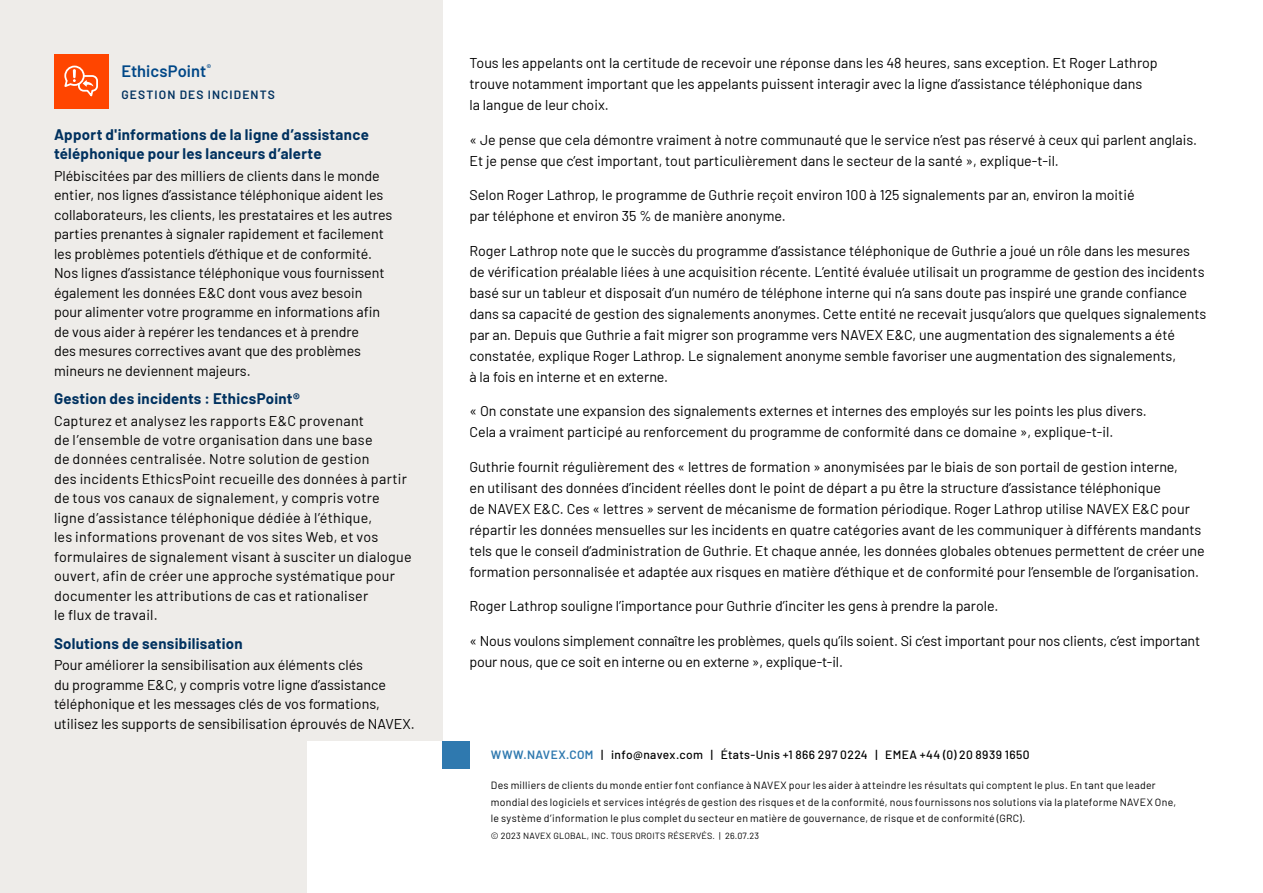
<style>
.page{position:relative;width:1263px;height:893px;background:#fff}
.page>*{position:absolute;margin:0;border:0;box-sizing:border-box;transform-origin:0 0}
.t1{font:600 16.5px "Barlow";letter-spacing:.005em;color:#004787}
.t2{font:700 15px/19.5px "Barlow";letter-spacing:.02em;color:#00315f}
.t3{font:14.25px/21px "Barlow";color:#000}
.t4{font:14.25px/19.5px "Barlow";letter-spacing:.02em;color:#000}
.t5{font:500 12px "Barlow";letter-spacing:.03em;color:#000}
.t6{font:600 12px "Barlow";letter-spacing:.095em;color:#00315f}
.t7{font:10.5px/16.5px "Barlow";letter-spacing:.025em;color:#000}
.t8{font:9px "Barlow";letter-spacing:.025em;color:#000}
.s1{font-weight:600;color:#2f79af}
</style>
<div class="page">
<div style="left:0;top:0;width:442px;height:893px;background:#eeece9"></div>
<div style="left:307px;top:741px;width:162px;height:152px;background:#fff"></div>
<div style="left:442px;top:741px;width:27px;height:27px;background:#2f79af"></div>
<div style="left:54px;top:54px;width:54px;height:54px;background:#ff4500"></div>
<svg style="left:64px;top:65px;width:34px;height:32px"></svg>
<p class="t1" style="left:122px;top:59px;width:91px">EthicsPoint<sup>®</sup></p>
<p class="t6" style="left:122px;top:86px;width:155px">GESTION DES INCIDENTS</p>
<p class="t2" style="left:54px;top:123px;width:316px">Apport d'informations de la ligne d’assistance téléphonique pour les lanceurs d’alerte</p>
<p class="t3" style="left:54px;top:165px;width:340px;line-height:19.5px">Plébiscitées par des milliers de clients dans le monde entier, nos lignes d’assistance téléphonique aident les collaborateurs, les clients, les prestataires et les autres parties prenantes à signaler rapidement et facilement les problèmes potentiels d’éthique et de conformité.<br>Nos lignes d’assistance téléphonique vous fournissent également les données E&amp;C dont vous avez besoin pour alimenter votre programme en informations afin de vous aider à repérer les tendances et à prendre<br>des mesures correctives avant que des problèmes mineurs ne deviennent majeurs.</p>
<p class="t2" style="left:54px;top:387px;width:247px">Gestion des incidents : EthicsPoint®</p>
<p class="t4" style="left:54px;top:409px;width:359px">Capturez et analysez les rapports E&amp;C provenant<br>de l’ensemble de votre organisation dans une base<br>de données centralisée. Notre solution de gestion<br>des incidents EthicsPoint recueille des données à partir de tous vos canaux de signalement, y compris votre ligne d’assistance téléphonique dédiée à l’éthique,<br>les informations provenant de vos sites Web, et vos formulaires de signalement visant à susciter un dialogue ouvert, afin de créer une approche systématique pour documenter les attributions de cas et rationaliser<br>le flux de travail.</p>
<p class="t2" style="left:54px;top:632px;width:190px">Solutions de sensibilisation</p>
<p class="t3" style="left:54px;top:654px;width:362px;line-height:19.5px">Pour améliorer la sensibilisation aux éléments clés<br>du programme E&amp;C, y compris votre ligne d’assistance téléphonique et les messages clés de vos formations, utilisez les supports de sensibilisation éprouvés de NAVEX.</p>
<p class="t3" style="left:469px;top:52px;width:690px">Tous les appelants ont la certitude de recevoir une réponse dans les 48 heures, sans exception. Et Roger Lathrop trouve notamment important que les appelants puissent interagir avec la ligne d’assistance téléphonique dans<br>la langue de leur choix.</p>
<p class="t3" style="left:469px;top:128px;width:729px">« Je pense que cela démontre vraiment à notre communauté que le service n’est pas réservé à ceux qui parlent anglais.<br>Et je pense que c’est important, tout particulièrement dans le secteur de la santé », explique-t-il.</p>
<p class="t3" style="left:469px;top:184px;width:667px">Selon Roger Lathrop, le programme de Guthrie reçoit environ 100 à 125 signalements par an, environ la moitié par téléphone et environ 35 % de manière anonyme.</p>
<p class="t3" style="left:469px;top:239px;width:738px">Roger Lathrop note que le succès du programme d’assistance téléphonique de Guthrie a joué un rôle dans les mesures de vérification préalable liées à une acquisition récente. L’entité évaluée utilisait un programme de gestion des incidents basé sur un tableur et disposait d’un numéro de téléphone interne qui n’a sans doute pas inspiré une grande confiance dans sa capacité de gestion des signalements anonymes. Cette entité ne recevait jusqu’alors que quelques signalements par an. Depuis que Guthrie a fait migrer son programme vers NAVEX E&amp;C, une augmentation des signalements a été constatée, explique Roger Lathrop. Le signalement anonyme semble favoriser une augmentation des signalements,<br>à la fois en interne et en externe.</p>
<p class="t3" style="left:469px;top:400px;width:679px">« On constate une expansion des signalements externes et internes des employés sur les points les plus divers.<br>Cela a vraiment participé au renforcement du programme de conformité dans ce domaine », explique-t-il.</p>
<p class="t3" style="left:469px;top:455px;width:737px">Guthrie fournit régulièrement des « lettres de formation » anonymisées par le biais de son portail de gestion interne,<br>en utilisant des données d’incident réelles dont le point de départ a pu être la structure d’assistance téléphonique<br>de NAVEX E&amp;C. Ces « lettres » servent de mécanisme de formation périodique. Roger Lathrop utilise NAVEX E&amp;C pour répartir les données mensuelles sur les incidents en quatre catégories avant de les communiquer à différents mandants tels que le conseil d’administration de Guthrie. Et chaque année, les données globales obtenues permettent de créer une formation personnalisée et adaptée aux risques en matière d’éthique et de conformité pour l’ensemble de l’organisation.</p>
<p class="t3" style="left:469px;top:595px;width:530px">Roger Lathrop souligne l’importance pour Guthrie d’inciter les gens à prendre la parole.</p>
<p class="t3" style="left:469px;top:629px;width:732px">« Nous voulons simplement connaître les problèmes, quels qu’ils soient. Si c’est important pour nos clients, c’est important pour nous, que ce soit en interne ou en externe », explique-t-il.</p>
<p class="t5" style="left:491px;top:746px;width:540px"><span class="s1">WWW.NAVEX.COM</span> | info@navex.com | États-Unis +1 866 297 0224 | EMEA +44 (0) 20 8939 1650</p>
<p class="t7" style="left:491px;top:776px;width:687px">Des milliers de clients du monde entier font confiance à NAVEX pour les aider à atteindre les résultats qui comptent le plus. En tant que leader mondial des logiciels et services intégrés de gestion des risques et de la conformité, nous fournissons nos solutions via la plateforme NAVEX One, le système d’information le plus complet du secteur en matière de gouvernance, de risque et de conformité (GRC).</p>
<p class="t8" style="left:491px;top:829px;width:270px">© 2023 NAVEX GLOBAL, INC. TOUS DROITS RÉSERVÉS. | 26.07.23</p>
</div>
